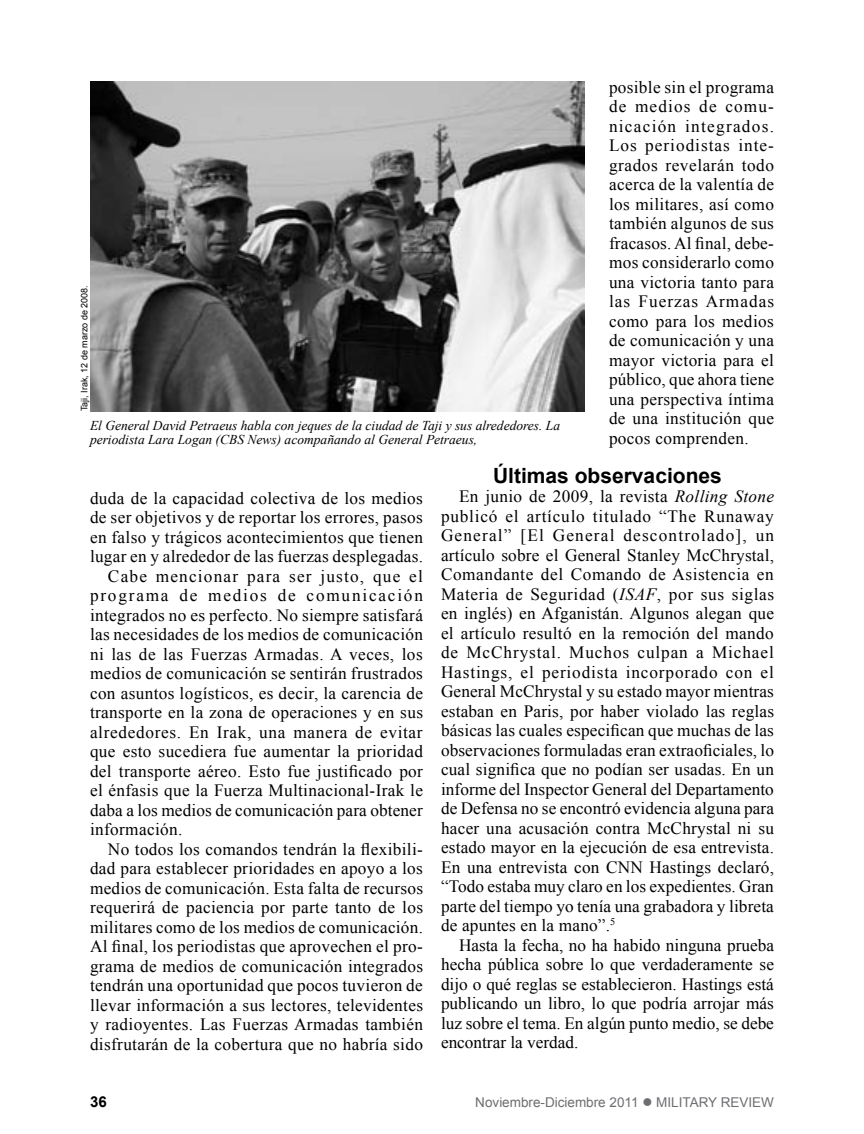
<style>
.page{position:relative;width:864px;height:1134px;background:#fff}
.page>*{position:absolute;margin:0;border:0;box-sizing:border-box;transform-origin:0 0}
.t1{font:700 21px "Arial";color:#000}
.t2{font:17.25px/19.5px "Times New Roman";letter-spacing:.02em;color:#000;text-align:justify}
.t3{font:17.25px "Times New Roman";letter-spacing:.04em;color:#000}
.t4{font:17.25px "Times New Roman";letter-spacing:.07em;color:#000}
.t5{font:17.25px "Times New Roman";letter-spacing:.105em;color:#000}
.t6{font:700 15px "Arial";color:#000}
.t7{font:italic 13.5px/14.2px "Times New Roman";color:#000}
.t8{font:13.5px "Arial";color:#6d6e71}
.t9{font:9px "Arial";color:#000}
.s1{font-style:italic}
</style>
<div class="page">
<img style="left:90px;top:81px;width:495px;height:330px">
<p class="t2" style="left:609px;top:77px;width:167px">posible sin el programa de medios de comu&shy;nicación integrados.<br>Los periodistas inte&shy;grados revelarán todo acerca de la valentía de los militares, así como también algunos de sus fracasos. Al final, debe&shy;mos considerarlo como una victoria tanto para las Fuerzas Armadas como para los medios de comunicación y una mayor victoria para el público, que ahora tiene una perspectiva íntima de una institución que pocos comprenden.</p>
<p class="t1" style="left:493px;top:462px;width:230px">Últimas observaciones</p>
<p class="t2" style="left:441px;top:487px;width:335px;text-indent:18px">En junio de 2009, la revista <span class="s1">Rolling Stone </span>publicó el artículo titulado “The Runaway General” [El General descontrolado], un artículo sobre el General Stanley McChrystal, Comandante del Comando de Asistencia en Materia de Seguridad (<span class="s1">ISAF</span>, por sus siglas en inglés) en Afganistán. Algunos alegan que el artículo resultó en la remoción del mando de McChrystal. Muchos culpan a Michael Hastings, el periodista incorporado con el General McChrystal y su estado mayor mientras estaban en Paris, por haber violado las reglas básicas las cuales especifican que muchas de las observaciones formuladas eran extraoficiales, lo cual significa que no podían ser usadas. En un informe del Inspector General del Departamento de Defensa no se encontró evidencia alguna para hacer una acusación contra McChrystal ni su estado mayor en la ejecución de esa entrevista.<br>En una entrevista con CNN Hastings declaró, “Todo estaba muy claro en los expedientes. Gran parte del tiempo yo tenía una grabadora y libreta de apuntes en la mano”.<sup>5</sup></p>
<p class="t2" style="left:441px;top:935px;width:335px;text-indent:18px">Hasta la fecha, no ha habido ninguna prueba hecha pública sobre lo que verdaderamente se dijo o qué reglas se establecieron. Hastings está publicando un libro, lo que podría arrojar más luz sobre el tema. En algún punto medio, se debe encontrar la verdad.</p>
<p class="t9" style="left:78px;top:411px;width:128px;rotate:-90deg">Taji, Irak, 12 de marzo de 2008.</p>
<p class="t7" style="left:90px;top:418px;width:472px">El General David Petraeus habla con jeques de la ciudad de Taji y sus alrededores. La periodista Lara Logan (CBS News) acompañando al General Petraeus,</p>
<p class="t2" style="left:90px;top:488px;width:334px">duda de la capacidad colectiva de los medios</p>
<p class="t2" style="left:90px;top:508px;width:335px">de ser objetivos y de reportar los errores, pasos</p>
<p class="t2" style="left:90px;top:527px;width:335px">en falso y trágicos acontecimientos que tienen</p>
<p class="t2" style="left:90px;top:547px;width:335px">lugar en y alrededor de las fuerzas desplegadas.</p>
<p class="t4" style="left:108px;top:565px;width:316px">Cabe mencionar para ser justo, que el</p>
<p class="t5" style="left:90px;top:584px;width:334px">programa de medios de comunicación</p>
<p class="t2" style="left:90px;top:605px;width:335px">integrados no es perfecto. No siempre satisfará</p>
<p class="t2" style="left:90px;top:625px;width:335px">las necesidades de los medios de comunicación</p>
<p class="t2" style="left:90px;top:644px;width:334px">ni las de las Fuerzas Armadas. A veces, los</p>
<p class="t2" style="left:90px;top:664px;width:335px">medios de comunicación se sentirán frustrados</p>
<p class="t2" style="left:90px;top:683px;width:335px">con asuntos logísticos, es decir, la carencia de</p>
<p class="t2" style="left:90px;top:703px;width:335px">transporte en la zona de operaciones y en sus</p>
<p class="t3" style="left:90px;top:720px;width:334px">alrededores. En Irak, una manera de evitar</p>
<p class="t2" style="left:90px;top:742px;width:335px">que esto sucediera fue aumentar la prioridad</p>
<p class="t2" style="left:90px;top:761px;width:335px">del transporte aéreo. Esto fue justificado por</p>
<p class="t2" style="left:90px;top:781px;width:335px">el énfasis que la Fuerza Multinacional-Irak le</p>
<p class="t2" style="left:90px;top:800px;width:334px">daba a los medios de comunicación para obtener</p>
<p class="t2" style="left:90px;top:820px;width:94px">información.</p>
<p class="t2" style="left:108px;top:839px;width:317px">No todos los comandos tendrán la flexibili-</p>
<p class="t2" style="left:90px;top:859px;width:334px">dad para establecer prioridades en apoyo a los</p>
<p class="t2" style="left:90px;top:878px;width:335px">medios de comunicación. Esta falta de recursos</p>
<p class="t2" style="left:90px;top:898px;width:335px">requerirá de paciencia por parte tanto de los</p>
<p class="t2" style="left:90px;top:917px;width:335px">militares como de los medios de comunicación.</p>
<p class="t2" style="left:90px;top:937px;width:334px">Al final, los periodistas que aprovechen el pro-</p>
<p class="t2" style="left:90px;top:956px;width:335px">grama de medios de comunicación integrados</p>
<p class="t2" style="left:90px;top:975px;width:334px">tendrán una oportunidad que pocos tuvieron de</p>
<p class="t2" style="left:90px;top:995px;width:335px">llevar información a sus lectores, televidentes</p>
<p class="t2" style="left:90px;top:1014px;width:335px">y radioyentes. Las Fuerzas Armadas también</p>
<p class="t2" style="left:90px;top:1034px;width:335px">disfrutarán de la cobertura que no habría sido</p>
<p class="t6" style="left:90px;top:1092px;width:18px">36</p>
<p class="t8" style="left:475px;top:1093px;width:300px">Noviembre-Diciembre 2011 ● MILITARY REVIEW</p>
</div>
